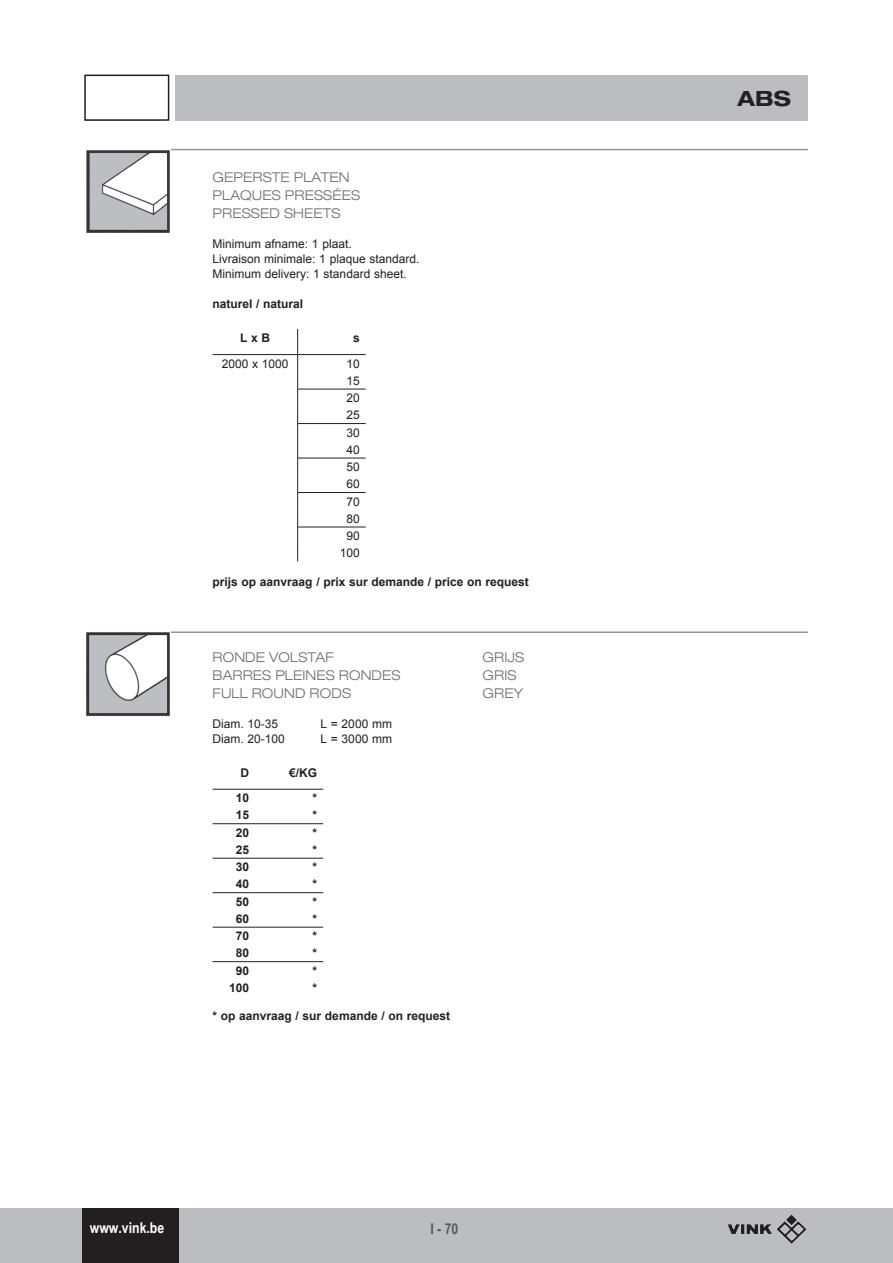
<style>
.page{position:relative;width:893px;height:1263px;background:#fff}
.page>*{position:absolute;margin:0;border:0;box-sizing:border-box;transform-origin:0 0}
.t1{font:700 expanded 21px "Helvetica Neue LT";color:#231f20}
.t2{font:700 15px "Arial Narrow";color:#fff}
.t3{font:700 15px "Arial Narrow";color:#57585a}
.t4{font:300 expanded 13.5px/18px "Helvetica Neue LT";letter-spacing:.01em;color:#6c6d70}
.t5{font:12px/17.2px "Arial";color:#231f20}
.t6{font:700 12px "Arial";color:#231f20}
</style>
<div class="page">
<div style="left:0;top:1209px;width:893px;height:54px;background:#bcbdc0"></div>
<div style="left:82px;top:1209px;width:96px;height:54px;background:#231f20"></div>
<div style="left:175px;top:75px;width:633px;height:45px;background:#bcbdc0"></div>
<div style="left:84px;top:75px;width:85px;height:46px;border:2px solid #231f20"></div>
<img style="left:777px;top:1214px;width:29px;height:30px">
<hr style="left:85px;top:149px;width:723px;height:1px;background:#939598">
<hr style="left:213px;top:354px;width:85px;height:1px;background:#231f20">
<hr style="left:298px;top:354px;width:68px;height:1px;background:#231f20">
<hr style="left:297px;top:389px;width:69px;height:1px;background:#231f20">
<hr style="left:297px;top:423px;width:69px;height:1px;background:#231f20">
<hr style="left:297px;top:458px;width:69px;height:1px;background:#231f20">
<hr style="left:297px;top:492px;width:69px;height:1px;background:#231f20">
<hr style="left:297px;top:527px;width:69px;height:1px;background:#231f20">
<svg style="left:297px;top:329px;width:1px;height:232px"></svg>
<hr style="left:213px;top:789px;width:42px;height:1px;background:#231f20">
<hr style="left:255px;top:789px;width:68px;height:1px;background:#231f20">
<hr style="left:213px;top:823px;width:42px;height:1px;background:#231f20">
<hr style="left:255px;top:823px;width:68px;height:1px;background:#231f20">
<hr style="left:213px;top:858px;width:42px;height:1px;background:#231f20">
<hr style="left:255px;top:858px;width:68px;height:1px;background:#231f20">
<hr style="left:213px;top:892px;width:42px;height:1px;background:#231f20">
<hr style="left:255px;top:892px;width:68px;height:1px;background:#231f20">
<hr style="left:213px;top:927px;width:42px;height:1px;background:#231f20">
<hr style="left:255px;top:927px;width:68px;height:1px;background:#231f20">
<hr style="left:213px;top:961px;width:42px;height:1px;background:#231f20">
<hr style="left:255px;top:961px;width:68px;height:1px;background:#231f20">
<img style="left:85px;top:149px;width:85px;height:84px">
<hr style="left:85px;top:631px;width:723px;height:2px;background:#939598">
<img style="left:85px;top:632px;width:85px;height:84px">
<p class="t4" style="left:213px;top:168px;width:149px">GEPERSTE PLATEN<br>PLAQUES PRESSÉES<br>PRESSED SHEETS</p>
<p class="t5" style="left:213px;top:236px;width:208px;line-height:15px">Minimum afname: 1 plaat.<br>Livraison minimale: 1 plaque standard.<br>Minimum delivery: 1 standard sheet.</p>
<p class="t6" style="left:213px;top:296px;width:92px">naturel / natural</p>
<p class="t6" style="left:240px;top:330px;width:32px">L x B</p>
<p class="t6" style="left:353px;top:330px;width:8px">s</p>
<p class="t5" style="left:222px;top:355px;width:68px">2000 x 1000</p>
<p class="t5" style="left:340px;top:355px;width:22px;text-align:center">10<br>15<br>20<br>25<br>30<br>40<br>50<br>60<br>70<br>80<br>90<br>100</p>
<p class="t6" style="left:213px;top:573px;width:318px">prijs op aanvraag / prix sur demande / price on request</p>
<p class="t4" style="left:213px;top:648px;width:123px">RONDE VOLSTAF</p>
<p class="t4" style="left:483px;top:648px;width:43px">GRIJS</p>
<p class="t4" style="left:213px;top:666px;width:190px">BARRES PLEINES RONDES</p>
<p class="t4" style="left:483px;top:666px;width:35px">GRIS</p>
<p class="t4" style="left:213px;top:684px;width:140px">FULL ROUND RODS</p>
<p class="t4" style="left:483px;top:684px;width:42px">GREY</p>
<p class="t5" style="left:213px;top:715px;width:67px">Diam. 10-35</p>
<p class="t5" style="left:321px;top:715px;width:73px">L = 2000 mm</p>
<p class="t5" style="left:213px;top:730px;width:74px">Diam. 20-100</p>
<p class="t5" style="left:321px;top:730px;width:73px">L = 3000 mm</p>
<p class="t6" style="left:240px;top:764px;width:10px">D</p>
<p class="t6" style="left:289px;top:764px;width:30px">€/KG</p>
<p class="t6" style="left:236px;top:790px;width:15px">10</p>
<p class="t6" style="left:313px;top:790px;width:6px">*</p>
<p class="t6" style="left:236px;top:807px;width:15px">15</p>
<p class="t6" style="left:313px;top:807px;width:6px">*</p>
<p class="t6" style="left:236px;top:824px;width:15px">20</p>
<p class="t6" style="left:313px;top:824px;width:6px">*</p>
<p class="t6" style="left:236px;top:842px;width:15px">25</p>
<p class="t6" style="left:313px;top:842px;width:6px">*</p>
<p class="t6" style="left:236px;top:859px;width:15px">30</p>
<p class="t6" style="left:313px;top:859px;width:6px">*</p>
<p class="t6" style="left:236px;top:876px;width:15px">40</p>
<p class="t6" style="left:313px;top:876px;width:6px">*</p>
<p class="t6" style="left:236px;top:893px;width:15px">50</p>
<p class="t6" style="left:313px;top:893px;width:6px">*</p>
<p class="t6" style="left:236px;top:911px;width:15px">60</p>
<p class="t6" style="left:313px;top:911px;width:6px">*</p>
<p class="t6" style="left:236px;top:928px;width:15px">70</p>
<p class="t6" style="left:313px;top:928px;width:6px">*</p>
<p class="t6" style="left:236px;top:945px;width:15px">80</p>
<p class="t6" style="left:313px;top:945px;width:6px">*</p>
<p class="t6" style="left:236px;top:962px;width:15px">90</p>
<p class="t6" style="left:313px;top:962px;width:6px">*</p>
<p class="t6" style="left:229px;top:980px;width:22px">100</p>
<p class="t6" style="left:313px;top:980px;width:6px">*</p>
<p class="t6" style="left:213px;top:1008px;width:239px">* op aanvraag / sur demande / on request</p>
<p class="t2" style="left:90px;top:1216px;width:76px">www.vink.be</p>
<p class="t3" style="left:430px;top:1217px;width:30px">I - 70</p>
<h1 class="t1" style="left:738px;top:85px;width:55px">ABS</h1>
</div>
